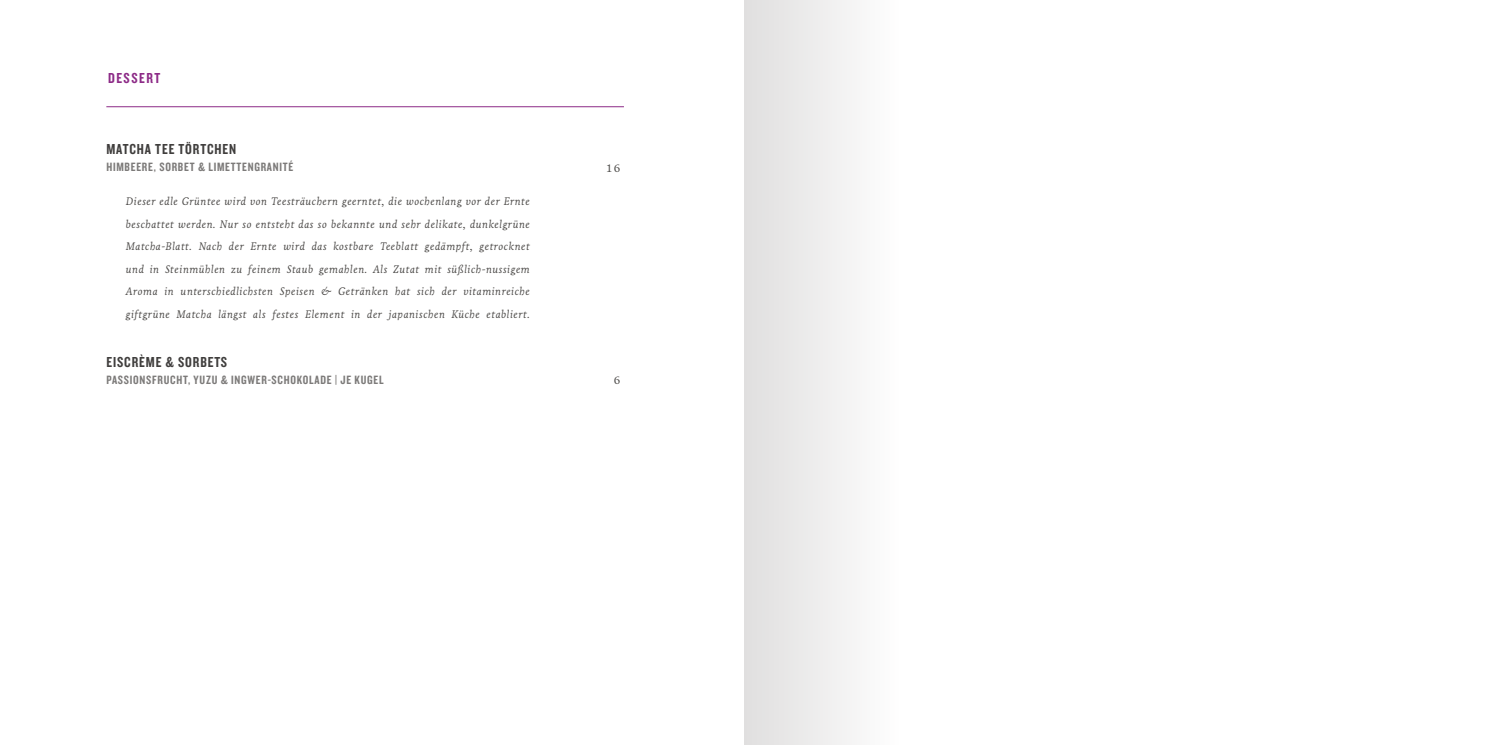
<style>
.page{position:relative;width:1489px;height:745px;background:#fff}
.page>*{position:absolute;margin:0;border:0;box-sizing:border-box;transform-origin:0 0}
.t1{font:15px "Knockout 49 Liteweight";letter-spacing:.06em;color:#403e3d}
.t2{font:15px "Knockout 49 Liteweight";letter-spacing:.1em;color:#8d2b87}
.t3{font:12.5px "Knockout 49 Liteweight";letter-spacing:.06em;color:#7c7a79}
.t4{font:italic 11.25px/22.5px "Livory";letter-spacing:.04em;color:#4c4a48;text-align:justify}
.t5{font:11.25px "Livory";color:#4c4a48}
</style>
<div class="page">
<div style="left:744px;top:0;width:156px;height:744px;background:linear-gradient(to right,#e0dfdf,#fefefe)"></div>
<hr style="left:106px;top:106px;width:518px;height:1px;background:#8d2b87">
<h1 class="t2" style="left:108px;top:68px;width:54px">DESSERT</h1>
<h1 class="t1" style="left:106px;top:139px;width:131px">MATCHA TEE TÖRTCHEN</h1>
<p class="t3" style="left:106px;top:159px;width:188px">HIMBEERE, SORBET &amp; LIMETTENGRANITÉ</p>
<p class="t5" style="left:607px;top:161px;width:15px">16</p>
<p class="t4" style="left:126px;top:190px;width:405px">Dieser edle Grüntee wird von Teesträuchern geerntet, die wochenlang vor der Ernte beschattet werden. Nur so entsteht das so bekannte und sehr delikate, dunkelgrüne Matcha-Blatt. Nach der Ernte wird das kostbare Teeblatt gedämpft, getrocknet und in Steinmühlen zu feinem Staub gemahlen. Als Zutat mit süßlich-nussigem Aroma in unterschiedlichsten Speisen &amp; Getränken hat sich der vitaminreiche giftgrüne Matcha längst als festes Element in der japanischen Küche etabliert.</p>
<h1 class="t1" style="left:106px;top:352px;width:122px">EISCRÈME &amp; SORBETS</h1>
<p class="t3" style="left:106px;top:372px;width:279px">PASSIONSFRUCHT, YUZU &amp; INGWER-SCHOKOLADE | JE KUGEL</p>
<p class="t5" style="left:614px;top:373px;width:8px">6</p>
</div>
